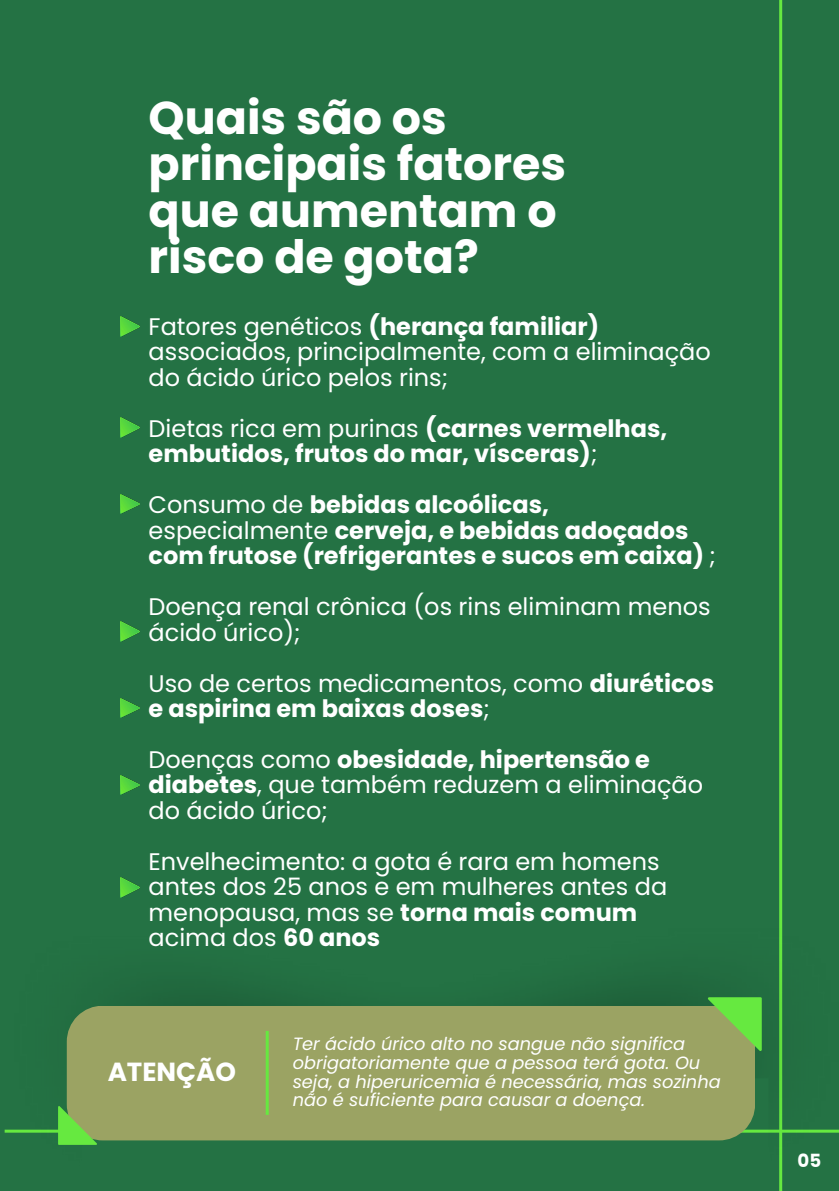
<style>
.page{position:relative;width:839px;height:1191px;background:#fff}
.page>*{position:absolute;margin:0;border:0;box-sizing:border-box;transform-origin:0 0}
.t1{font:700 46px/46.4px "Poppins";color:#fff}
.t2{font:700 26.2px "Poppins";color:#fff}
.t3{font:24px/25.4px "Poppins";color:#fff}
.t4{font:700 24px/25.4px "Poppins";color:#fff}
.t5{font:700 18.2px "Poppins";color:#fff}
.t6{font:italic 17.8px/18.6px "Poppins";color:#fff}
.s1{font-weight:700}
.s2{font-weight:400}
</style>
<div class="page">
<div style="left:0;top:0;width:838px;height:1190px;background:#247244"></div>
<hr style="left:779px;top:0;width:3px;height:1191px;background:#66e940">
<img style="left:11px;top:929px;width:827px;height:244px">
<img style="left:120px;top:317px;width:19px;height:19px">
<img style="left:120px;top:418px;width:19px;height:19px">
<img style="left:120px;top:494px;width:19px;height:20px">
<img style="left:120px;top:622px;width:19px;height:19px">
<img style="left:120px;top:699px;width:19px;height:19px">
<img style="left:120px;top:775px;width:19px;height:20px">
<img style="left:120px;top:878px;width:19px;height:19px">
<div style="left:67px;top:1006px;width:688px;height:134px;background:#9ba363"></div>
<hr style="left:266px;top:1031px;width:3px;height:84px;background:#66e940">
<svg style="left:707px;top:997px;width:54px;height:54px;background:#7dc550"></svg>
<svg style="left:59px;top:1106px;width:38px;height:39px"></svg>
<h1 class="t1" style="left:149px;top:94px;width:419px">Quais são os principais fatores que aumentam o risco de gota?</h1>
<p class="t3" style="left:149px;top:314px;width:563px">Fatores genéticos <span class="s1">(herança familiar) </span>associados, principalmente, com a eliminação do ácido úrico pelos rins;</p>
<p class="t4" style="left:149px;top:416px;width:520px"><span class="s2">Dietas rica em purinas</span> (carnes vermelhas, embutidos, frutos do mar, vísceras)<span class="s2">;</span></p>
<p class="t4" style="left:149px;top:492px;width:568px"><span class="s2">Consumo de</span> bebidas alcoólicas, <span class="s2">especialmente</span> cerveja, e bebidas adoçados com frutose (refrigerantes e sucos em caixa) <span class="s2">;</span></p>
<p class="t3" style="left:149px;top:594px;width:563px">Doença renal crônica (os rins eliminam menos ácido úrico);</p>
<p class="t4" style="left:149px;top:670px;width:567px"><span class="s2">Uso de certos medicamentos, como</span> diuréticos e aspirina em baixas doses<span class="s2">;</span></p>
<p class="t3" style="left:149px;top:747px;width:556px">Doenças como <span class="s1">obesidade, hipertensão e diabetes</span>, que também reduzem a eliminação do ácido úrico;</p>
<p class="t3" style="left:149px;top:849px;width:520px">Envelhecimento: a gota é rara em homens antes dos 25 anos e em mulheres antes da menopausa, mas se <span class="s1">torna mais comum </span>acima dos <span class="s1">60 anos</span></p>
<p class="t2" style="left:108px;top:1053px;width:130px">ATENÇÃO</p>
<p class="t6" style="left:293px;top:1035px;width:429px">Ter ácido úrico alto no sangue não significa obrigatoriamente que a pessoa terá gota. Ou seja, a hiperuricemia é necessária, mas sozinha não é suficiente para causar a doença.</p>
<p class="t5" style="left:797px;top:1148px;width:25px">05</p>
</div>
